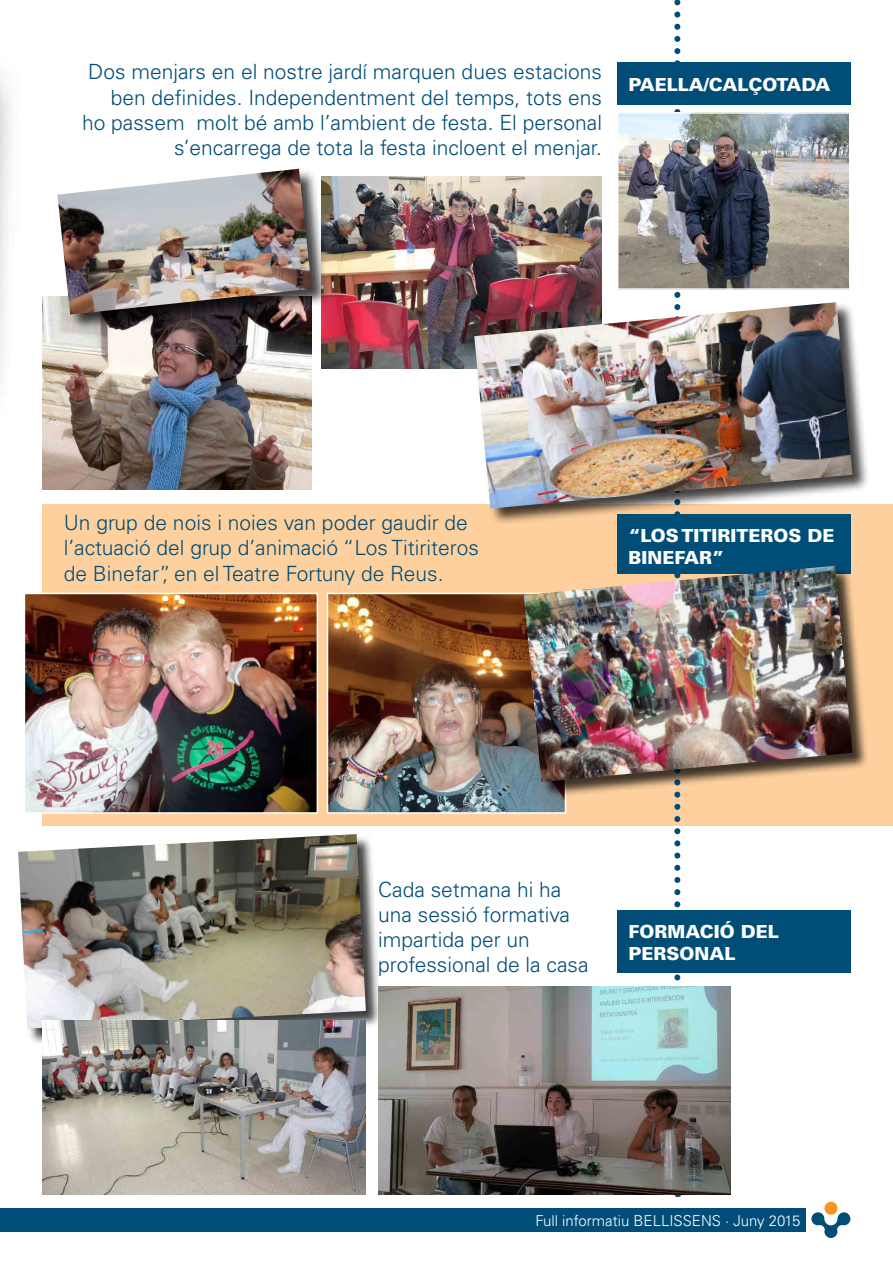
<style>
.page{position:relative;width:893px;height:1263px;background:#fff}
.page>*{position:absolute;margin:0;border:0;box-sizing:border-box;transform-origin:0 0}
.t1{font:300 21px/25.2px "Univers";color:#004e78}
.t2{font:900 18px/21.6px "Univers";color:#fff}
.t3{font:300 15px "Univers";color:#fff}
</style>
<div class="page">
<div style="left:43px;top:504px;width:850px;height:322px;background:#fed09e"></div>
<img style="left:330px;top:596px;width:233px;height:215px">
<div style="left:327px;top:593px;width:239px;height:221px;border:2px solid #fff"></div>
<img style="left:27px;top:596px;width:288px;height:215px">
<div style="left:24px;top:593px;width:294px;height:221px;border:2px solid #fff"></div>
<div style="left:19px;top:835px;width:363px;height:210px;background:#000;opacity:.75"></div>
<img style="left:18px;top:834px;width:348px;height:194px">
<img style="left:43px;top:1020px;width:323px;height:175px">
<svg style="left:674px;top:0;width:6px;height:1197px"></svg>
<img style="left:43px;top:296px;width:268px;height:194px">
<img style="left:619px;top:114px;width:229px;height:174px">
<div style="left:617px;top:112px;width:233px;height:178px;border:1px solid #fff"></div>
<img style="left:321px;top:177px;width:280px;height:192px">
<div style="left:0;top:34px;width:22px;height:397px;background:#000;opacity:.75"></div>
<div style="left:617px;top:62px;width:233px;height:43px;background:#004e78"></div>
<div style="left:0;top:1208px;width:806px;height:23px;background:#004e78"></div>
<div style="left:824px;top:1202px;width:13px;height:13px;background:#f7941e;border-radius:50%"></div>
<svg style="left:811px;top:1212px;width:39px;height:26px"></svg>
<div style="left:617px;top:514px;width:233px;height:60px;background:#004e78"></div>
<div style="left:474px;top:302px;width:396px;height:224px;background:#000;opacity:.75"></div>
<img style="left:474px;top:302px;width:378px;height:207px">
<div style="left:617px;top:910px;width:233px;height:62px;background:#004e78"></div>
<div style="left:57px;top:169px;width:272px;height:163px;background:#000;opacity:.75"></div>
<img style="left:57px;top:169px;width:255px;height:146px">
<div style="left:524px;top:566px;width:344px;height:232px;background:#000;opacity:.75"></div>
<img style="left:524px;top:566px;width:328px;height:216px">
<img style="left:378px;top:986px;width:352px;height:209px">
<p class="t1" style="left:82px;top:59px;width:522px;text-align:right">Dos menjars en el nostre jardí marquen dues estacions ben definides. Independentment del temps, tots ens<br>ho passem molt bé amb l’ambient de festa. El personal s’encarrega de tota la festa incloent el menjar.</p>
<p class="t2" style="left:628px;top:73px;width:204px">PAELLA/CALÇOTADA</p>
<p class="t1" style="left:64px;top:510px;width:417px">Un grup de nois i noies van poder gaudir de l’actuació del grup d’animació “Los Titiriteros de Binefar”, en el Teatre Fortuny de Reus.</p>
<p class="t2" style="left:628px;top:525px;width:193px">“LOS TITIRITE ROS DE<br>BINEFAR”</p>
<p class="t1" style="left:378px;top:877px;width:212px">Cada setmana hi ha una sessió formativa impartida per un professional de la casa</p>
<p class="t2" style="left:628px;top:920px;width:152px">FORMACIÓ DEL<br>PERSONAL</p>
<p class="t3" style="left:535px;top:1212px;width:266px">Full informatiu BELLISSENS · Juny 2015</p>
</div>
